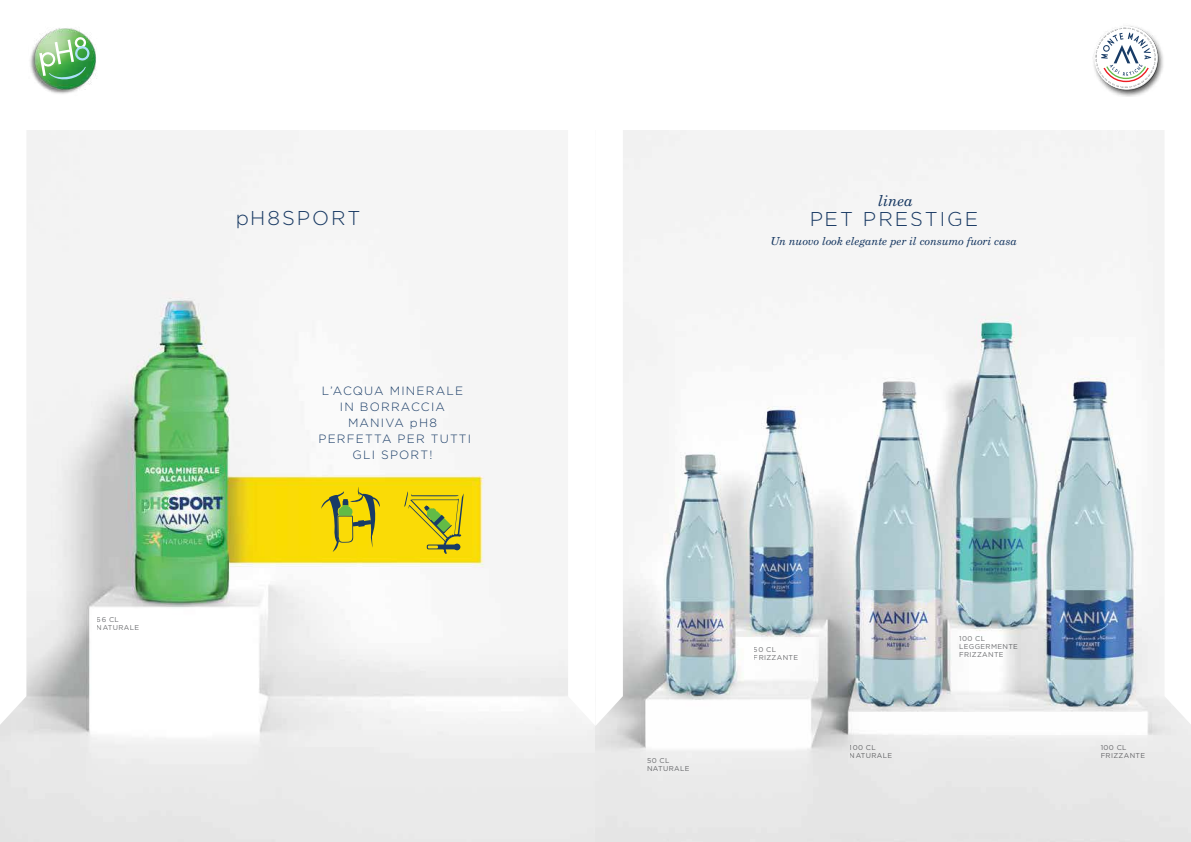
<style>
.page{position:relative;width:1191px;height:842px;background:#fff}
.page>*{position:absolute;margin:0;border:0;box-sizing:border-box;transform-origin:0 0}
.t1{font:300 20px "Gotham";letter-spacing:.1em;color:#183b66}
.t2{font:italic 15px "New Century Schlbk LT Std";color:#183b66}
.t3{font:300 12px/16px "Gotham";letter-spacing:.1em;color:#183b66;text-align:center}
.t4{font:italic 11px "New Century Schlbk LT Std";color:#183b66}
.t5{font:7px/8px "Gotham";letter-spacing:.05em;color:#6d6e71}
</style>
<div class="page">
<img style="left:0;top:131px;width:1191px;height:711px">
<svg style="left:1164px;top:131px;width:27px;height:593px"></svg>
<svg style="left:0;top:131px;width:26px;height:594px"></svg>
<svg style="left:568px;top:131px;width:55px;height:595px"></svg>
<svg style="left:404px;top:491px;width:60px;height:63px;background:#d0c217"></svg>
<svg style="left:321px;top:487px;width:59px;height:65px;background:#cbbc18"></svg>
<img style="left:1093px;top:26px;width:70px;height:70px">
<img style="left:1095px;top:27px;width:61px;height:62px">
<svg style="left:1101px;top:33px;width:50px;height:50px"></svg>
<img style="left:1px;top:28px;width:108px;height:126px">
<svg style="left:39px;top:37px;width:51px;height:44px;background:#7dc183"></svg>
<p class="t5" style="left:97px;top:615px;width:44px">66 CL<br>NATURALE</p>
<h1 class="t1" style="left:235px;top:205px;width:127px">pH8SPORT</h1>
<h3 class="t3" style="left:318px;top:382px;width:154px">L’ACQUA MINERALE<br>IN BORRACCIA<br>MANIVA pH8<br>PERFETTA PER TUTTI<br>GLI SPORT!</h3>
<h2 class="t2" style="left:878px;top:191px;width:36px">linea</h2>
<h1 class="t1" style="left:809px;top:206px;width:170px">PET PRESTIGE</h1>
<h3 class="t4" style="left:770px;top:235px;width:248px">Un nuovo look elegante per il consumo fuori casa</h3>
<p class="t5" style="left:647px;top:757px;width:44px">50 CL<br>NATURALE</p>
<p class="t5" style="left:753px;top:645px;width:46px">50 CL<br>FRIZZANTE</p>
<p class="t5" style="left:850px;top:743px;width:44px">100 CL<br>NATURALE</p>
<p class="t5" style="left:959px;top:634px;width:60px">100 CL<br>LEGGERMENTE<br>FRIZZANTE</p>
<p class="t5" style="left:1100px;top:743px;width:46px">100 CL<br>FRIZZANTE</p>
</div>
